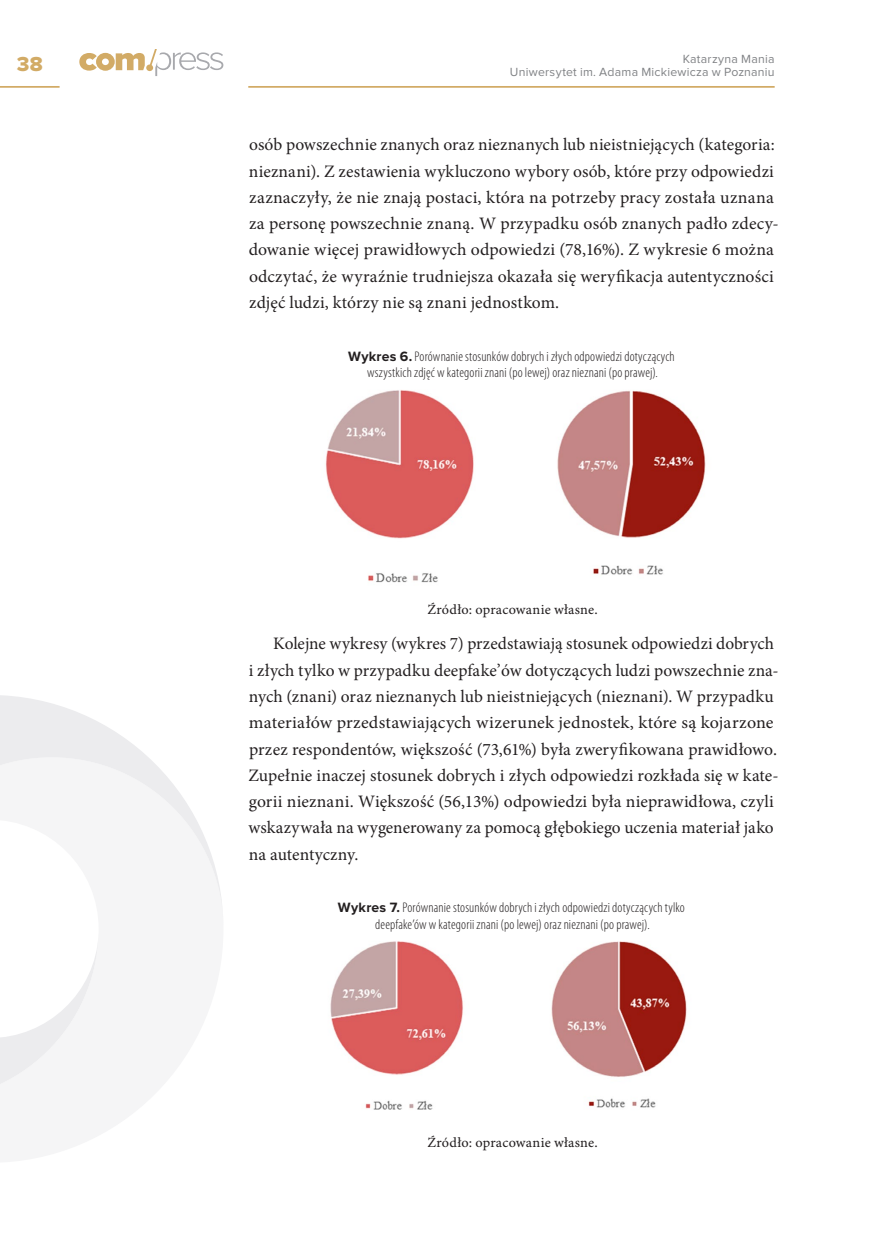
<style>
.page{position:relative;width:874px;height:1241px;background:#fff}
.page>*{position:absolute;margin:0;border:0;box-sizing:border-box;transform-origin:0 0}
.t1{font:21px "Proxima Nova Extrabld";color:#d2ab66}
.bodytext{font:17.5px/26.2px "Minion Pro";letter-spacing:.005em;color:#231f20}
.RYSUNEK_CAPTION{font:300 condensed 14px/16.8px "Myriad Pro";letter-spacing:.01em;color:#231f20;text-align:center}
.SOURCE_caption{font:14px "Minion Pro Capt";letter-spacing:.015em;color:#231f20}
.t2{font:12.25px/12.2px "Proxima Nova";letter-spacing:.02em;color:#808285;text-align:right}
.s1{font-family:"Proxima Nova";font-weight:700;font-stretch:normal}
</style>
<div class="page">
<svg style="left:0;top:695px;width:223px;height:390px;fill:#f5f5f6"></svg>
<img style="left:325px;top:390px;width:381px;height:193px">
<img style="left:330px;top:941px;width:357px;height:169px">
<hr style="left:0;top:86px;width:60px;height:2px;background:#d2ab66">
<hr style="left:248px;top:86px;width:526px;height:2px;background:#d2ab66">
<svg style="left:79px;top:49px;width:144px;height:27px"></svg>
<p class="t1" style="left:17px;top:54px;width:27px">38</p>
<p class="t2" style="left:509px;top:54px;width:266px">Katarzyna Mania<br>Uniwersytet im. Adama Mickiewicza w Poznaniu</p>
<p class="bodytext" style="left:249px;top:132px;width:531px">osób powszechnie znanych oraz nieznanych lub nieistniejących (kategoria: nieznani). Z zestawienia wykluczono wybory osób, które przy odpowiedzi zaznaczyły, że nie znają postaci, która na potrzeby pracy została uznana za personę powszechnie znaną. W przypadku osób znanych padło zdecy&shy;dowanie więcej prawidłowych odpowiedzi (78,16%). Z wykresie 6 można odczytać, że wyraźnie trudniejsza okazała się weryfikacja autentyczności zdjęć ludzi, którzy nie są znani jednostkom.</p>
<p class="RYSUNEK_CAPTION" style="left:348px;top:348px;width:328px"><span class="s1">Wykres 6.</span>Porównanie stosunków dobrych i złych odpowiedzi dotyczących wszystkich zdjęć w kategorii znani (polewej) oraz nieznani (poprawej).</p>
<p class="SOURCE_caption" style="left:427px;top:601px;width:172px">Źródło: opracowanie własne.</p>
<p class="bodytext" style="left:248px;top:630px;width:531px;text-indent:25px">Kolejne wykresy (wykres 7) przedstawiają stosunek odpowiedzi dobrych i złych tylko w przypadku deepfake’ów dotyczących ludzi powszechnie zna&shy;nych (znani) oraz nieznanych lub nieistniejących (nieznani). W przypadku materiałów przedstawiających wizerunek jednostek, które są kojarzone przez respondentów, większość (73,61%) była zweryfikowana prawidłowo.<br>Zupełnie inaczej stosunek dobrych i złych odpowiedzi rozkłada się w kate&shy;gorii nieznani. Większość (56,13%) odpowiedzi była nieprawidłowa, czyli wskazywała na wygenerowany za pomocą głębokiego uczenia materiał jako na autentyczny.</p>
<p class="RYSUNEK_CAPTION" style="left:338px;top:899px;width:348px"><span class="s1">Wykres 7.</span>Porównanie stosunków dobrych i złych odpowiedzi dotyczących tylko deepfake’ów w kategorii znani (polewej) oraz nieznani (poprawej).</p>
<p class="SOURCE_caption" style="left:427px;top:1133px;width:172px">Źródło: opracowanie własne.</p>
</div>
